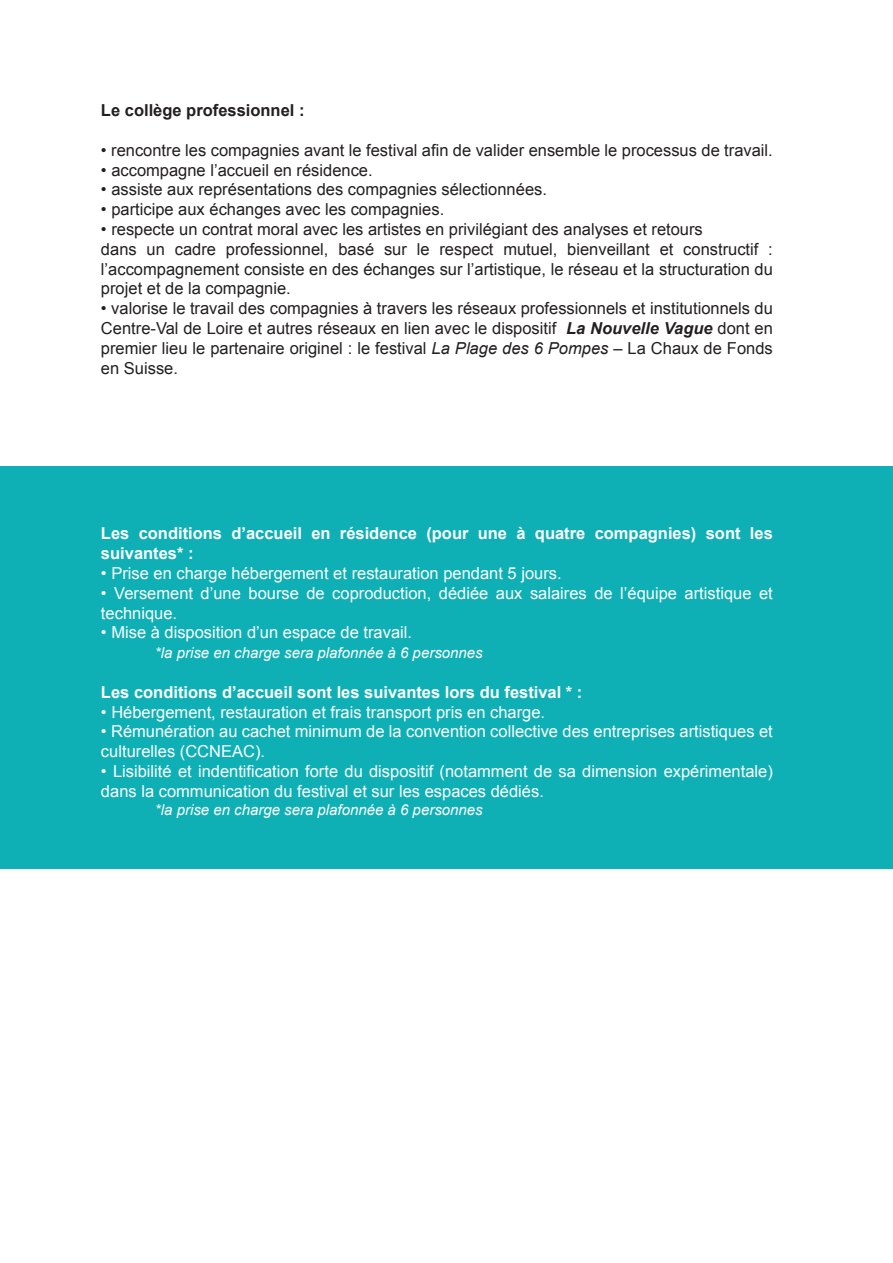
<style>
.page{position:relative;width:893px;height:1263px;background:#fff}
.page>*{position:absolute;margin:0;border:0;box-sizing:border-box;transform-origin:0 0}
.t1{font:16.5px/19.8px "Arial";color:#231f20}
.t2{font:16.5px/19.8px "Arial";color:#fff}
.t3{font:700 16.5px/19.8px "Arial";color:#fff}
.t4{font:700 16.5px "Arial";color:#231f20}
.t5{font:italic 15px "Arial";color:#fff}
.s1{font-weight:700;font-style:italic}
.s2{font-style:italic}
</style>
<div class="page">
<div style="left:0;top:466px;width:893px;height:402px;background:#0eb0b6"></div>
<p class="t4" style="left:101px;top:100px;width:205px">Le collège professionnel :</p>
<p class="t1" style="left:101px;top:140px;width:673px">• rencontre les compagnies avant le festival afin de valider ensemble le processus de travail.</p>
<p class="t1" style="left:101px;top:160px;width:273px">• accompagne l’accueil en résidence.</p>
<p class="t1" style="left:101px;top:180px;width:447px">• assiste aux représentations des compagnies sélectionnées.</p>
<p class="t1" style="left:101px;top:200px;width:345px">• participe aux échanges avec les compagnies.</p>
<p class="t1" style="left:101px;top:219px;width:673px">• respecte un contrat moral avec les artistes en privilégiant des analyses et retours<br>dans un cadre professionnel, basé sur le respect mutuel, bienveillant et constructif : l’accompagnement consiste en des échanges sur l’artistique, le réseau et la structuration du projet et de la compagnie.</p>
<p class="t1" style="left:101px;top:299px;width:673px;text-align:justify">• valorise le travail des compagnies à travers les réseaux professionnels et institutionnels du Centre-Val de Loire et autres réseaux en lien avec le dispositif <span class="s1">La Nouvelle Vague</span> dont en premier lieu le partenaire originel : le festival <span class="s2">La Plage des 6 Pompes –</span> La Chaux de Fonds en Suisse.</p>
<p class="t3" style="left:101px;top:524px;width:673px">Les conditions d’accueil en résidence (pour une à quatre compagnies) sont les suivantes* :</p>
<p class="t2" style="left:101px;top:563px;width:462px">• Prise en charge hébergement et restauration pendant 5 jours.</p>
<p class="t2" style="left:101px;top:583px;width:673px">• Versement d’une bourse de coproduction, dédiée aux salaires de l’équipe artistique et technique.</p>
<p class="t2" style="left:101px;top:623px;width:313px">• Mise à disposition d’un espace de travail.</p>
<p class="t5" style="left:155px;top:643px;width:329px">*la prise en charge sera plafonnée à 6 personnes</p>
<p class="t3" style="left:101px;top:683px;width:483px">Les conditions d’accueil sont les suivantes lors du festival * :</p>
<p class="t2" style="left:101px;top:702px;width:446px">• Hébergement, restauration et frais transport pris en charge.</p>
<p class="t2" style="left:101px;top:722px;width:673px">• Rémunération au cachet minimum de la convention collective des entreprises artistiques et culturelles (CCNEAC).</p>
<p class="t2" style="left:101px;top:761px;width:673px">• Lisibilité et indentification forte du dispositif (notamment de sa dimension expérimentale) dans la communication du festival et sur les espaces dédiés.</p>
<p class="t5" style="left:155px;top:800px;width:329px">*la prise en charge sera plafonnée à 6 personnes</p>
</div>
